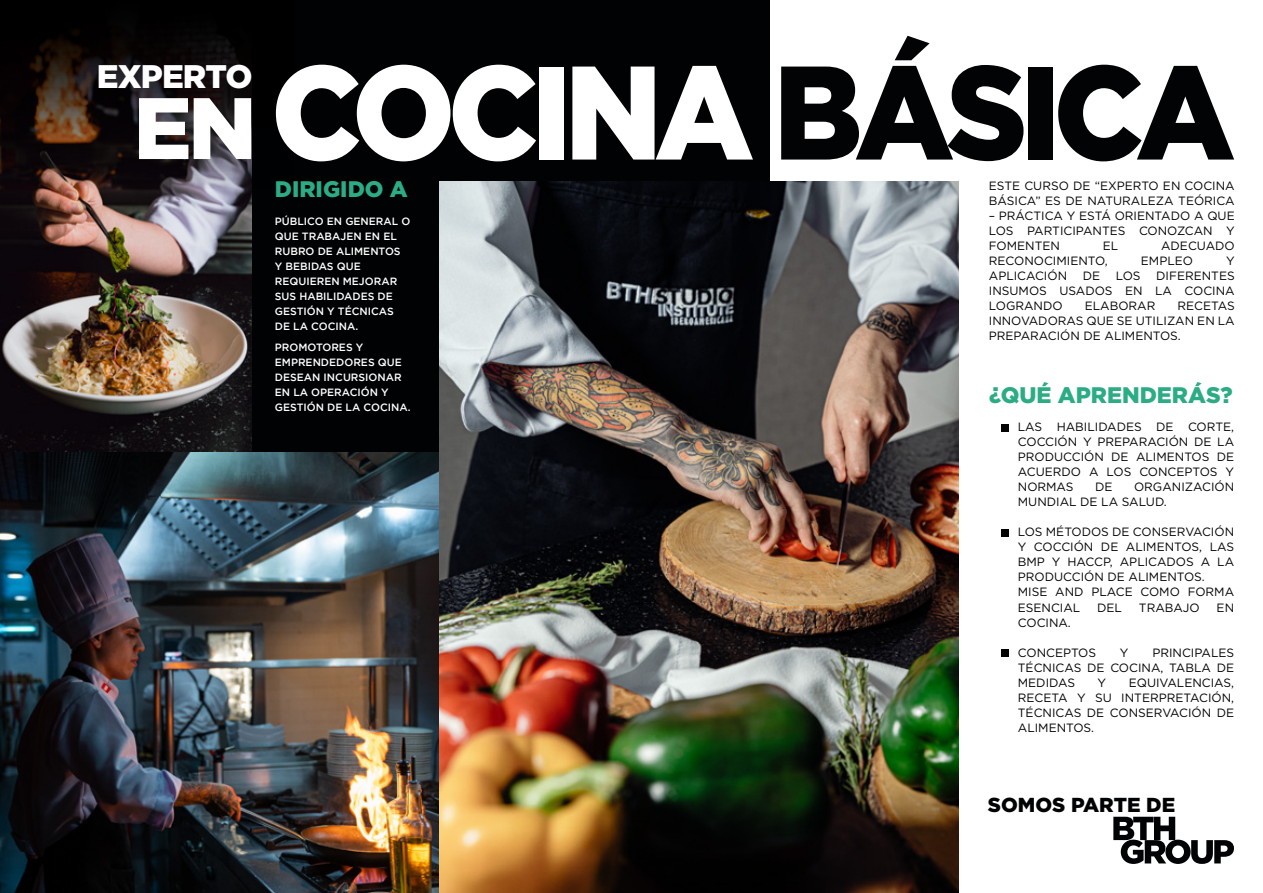
<style>
.page{position:relative;width:1263px;height:893px;background:#fff}
.page>*{position:absolute;margin:0;border:0;box-sizing:border-box;transform-origin:0 0}
.t1{font:900 132.9px "Gotham";letter-spacing:-.06em;color:#fff;scale:.94 1}
.t2{font:900 87px "Gotham";color:#fff}
.t3{font:900 32.7px "Gotham";letter-spacing:-.025em;color:#fff}
.t4{font:900 22.5px "Gotham";color:#2cac85}
.t5{font:900 20.25px "Gotham";color:#000204}
.t6{font:12px/15px "Gotham";color:#000;text-align:justify}
.t7{font:500 10.5px/15px "Gotham";color:#fff}
.s1{color:#010305}
</style>
<div class="page">
<div style="left:0;top:0;width:769px;height:893px;background:#000204"></div>
<img style="left:0;top:324px;width:251px;height:128px">
<img style="left:0;top:29px;width:252px;height:295px">
<img style="left:0;top:452px;width:440px;height:441px">
<img style="left:440px;top:181px;width:519px;height:712px">
<svg style="left:1113px;top:817px;width:121px;height:47px"></svg>
<div style="left:1001px;top:649px;width:8px;height:8px;background:#010305"></div>
<div style="left:1001px;top:529px;width:8px;height:7px;background:#010305"></div>
<div style="left:1001px;top:424px;width:8px;height:8px;background:#010305"></div>
<h3 class="t3" style="left:97px;top:58px;width:157px">EXPERTO</h3>
<h2 class="t2" style="left:134px;top:78px;width:124px">EN</h2>
<h1 class="t1" style="left:271px;top:36px;width:1027px">COCINA <span class="s1">BÁSICA</span></h1>
<h3 class="t4" style="left:275px;top:176px;width:134px">DIRIGIDO A</h3>
<p class="t7" style="left:275px;top:213px;width:137px">PÚBLICO EN GENERAL O<br>QUE TRABAJEN EN EL<br>RUBRO DE ALIMENTOS<br>Y BEBIDAS QUE<br>REQUIEREN MEJORAR<br>SUS HABILIDADES DE<br>GESTIÓN Y TÉCNICAS<br>DE LA COCINA.</p>
<p class="t7" style="left:275px;top:339px;width:137px">PROMOTORES Y<br>EMPRENDEDORES QUE<br>DESEAN INCURSIONAR<br>EN LA OPERACIÓN Y<br>GESTIÓN DE LA COCINA.</p>
<p class="t6" style="left:989px;top:178px;width:247px">ESTE CURSO DE “EXPERTO EN COCINA<br>BÁSICA” ES DE NATURALEZA TEÓRICA</p>
<p class="t6" style="left:989px;top:208px;width:247px">– PRÁCTICA Y ESTÁ ORIENTADO A QUE LOS PARTICIPANTES CONOZCAN Y FOMENTEN</p>
<p class="t6" style="left:1103px;top:238px;width:17px">EL</p>
<p class="t6" style="left:1161px;top:238px;width:75px">ADECUADO</p>
<p class="t6" style="left:989px;top:253px;width:120px">RECONOCIMIENTO,</p>
<p class="t6" style="left:1141px;top:253px;width:54px">EMPLEO</p>
<p class="t6" style="left:1226px;top:253px;width:10px">Y</p>
<p class="t6" style="left:989px;top:268px;width:80px">APLICACIÓN</p>
<p class="t6" style="left:1083px;top:268px;width:19px">DE</p>
<p class="t6" style="left:1116px;top:268px;width:26px">LOS</p>
<p class="t6" style="left:989px;top:268px;width:247px;text-indent:167px">DIFERENTES INSUMOS USADOS EN LA COCINA LOGRANDO</p>
<p class="t6" style="left:989px;top:298px;width:247px;text-indent:189px">RECETAS INNOVADORAS QUE SE UTILIZAN EN LA PREPARACIÓN DE ALIMENTOS.</p>
<p class="t6" style="left:1085px;top:298px;width:72px">ELABORAR</p>
<h3 class="t4" style="left:989px;top:382px;width:245px">¿QUÉ APRENDERÁS?</h3>
<p class="t6" style="left:1018px;top:419px;width:218px">LAS HABILIDADES DE CORTE, COCCIÓN Y PREPARACIÓN DE LA PRODUCCIÓN DE ALIMENTOS DE ACUERDO A LOS CONCEPTOS Y NORMAS</p>
<p class="t6" style="left:1018px;top:479px;width:218px;text-indent:116px">ORGANIZACIÓN<br>MUNDIAL DE LA SALUD.</p>
<p class="t6" style="left:1018px;top:524px;width:218px;text-align:left">LOS MÉTODOS DE CONSERVACIÓN<br>Y COCCIÓN DE ALIMENTOS, LAS<br>BMP Y HACCP, APLICADOS A LA<br>PRODUCCIÓN DE ALIMENTOS.<br>MISE AND PLACE COMO FORMA<br>ESENCIAL</p>
<p class="t6" style="left:1095px;top:479px;width:19px">DE</p>
<p class="t6" style="left:1097px;top:599px;width:26px">DEL</p>
<p class="t6" style="left:1139px;top:599px;width:62px">TRABAJO</p>
<p class="t6" style="left:1216px;top:599px;width:19px">EN</p>
<p class="t6" style="left:1018px;top:614px;width:55px">COCINA.</p>
<p class="t6" style="left:1018px;top:644px;width:80px">CONCEPTOS</p>
<p class="t6" style="left:1120px;top:644px;width:10px">Y</p>
<p class="t6" style="left:1018px;top:644px;width:218px;text-indent:134px">PRINCIPALES TÉCNICAS DE COCINA, TABLA DE MEDIDAS</p>
<p class="t6" style="left:1018px;top:674px;width:218px;text-indent:111px">EQUIVALENCIAS, RECETA Y SU INTERPRETACIÓN, TÉCNICAS DE CONSERVACIÓN DE ALIMENTOS.</p>
<p class="t6" style="left:1097px;top:674px;width:10px">Y</p>
<h3 class="t5" style="left:988px;top:793px;width:189px">SOMOS PARTE DE</h3>
</div>
